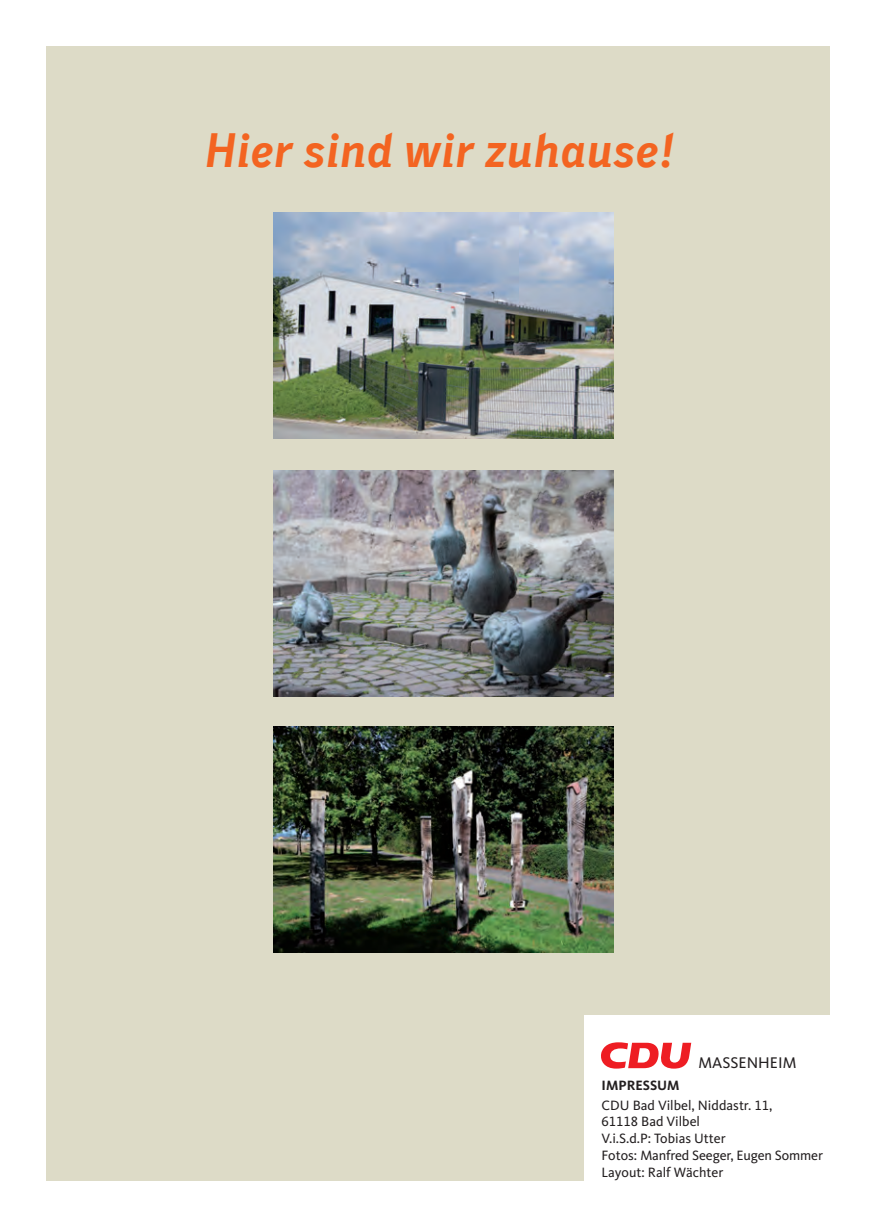
<style>
.page{position:relative;width:874px;height:1225px;background:#fff}
.page>*{position:absolute;margin:0;border:0;box-sizing:border-box;transform-origin:0 0}
.t1{font:italic 700 48px "CDU Skopex";color:#f36421}
.t2{font:16px "CDU Kievit Tab";color:#231f20}
.t3{font:14px/16.8px "CDU Kievit Tab";color:#231f20}
.t4{font:700 14px "CDU Kievit Tab";color:#231f20}
</style>
<div class="page">
<div style="left:47px;top:47px;width:782px;height:1134px;background:#dddbc7"></div>
<div style="left:584px;top:1068px;width:246px;height:114px;background:#fff"></div>
<div style="left:584px;top:1015px;width:27px;height:61px;background:#fff"></div>
<div style="left:595px;top:1015px;width:235px;height:62px;background:#fff"></div>
<svg style="left:601px;top:1042px;width:90px;height:26px"></svg>
<img style="left:273px;top:470px;width:340px;height:226px">
<img style="left:273px;top:213px;width:340px;height:225px">
<img style="left:274px;top:727px;width:339px;height:225px">
<h1 class="t1" style="left:205px;top:122px;width:472px">Hier sind wir zuhause!</h1>
<p class="t2" style="left:698px;top:1053px;width:99px">MASSENHEIM</p>
<p class="t4" style="left:601px;top:1077px;width:79px">IMPRESSUM</p>
<p class="t3" style="left:601px;top:1096px;width:223px">CDU Bad Vilbel, Niddastr. 11,<br>61118 Bad Vilbel<br>V.i.S.d.P: Tobias Utter<br>Fotos: Manfred Seeger, Eugen Sommer<br>Layout: Ralf Wächter</p>
</div>
